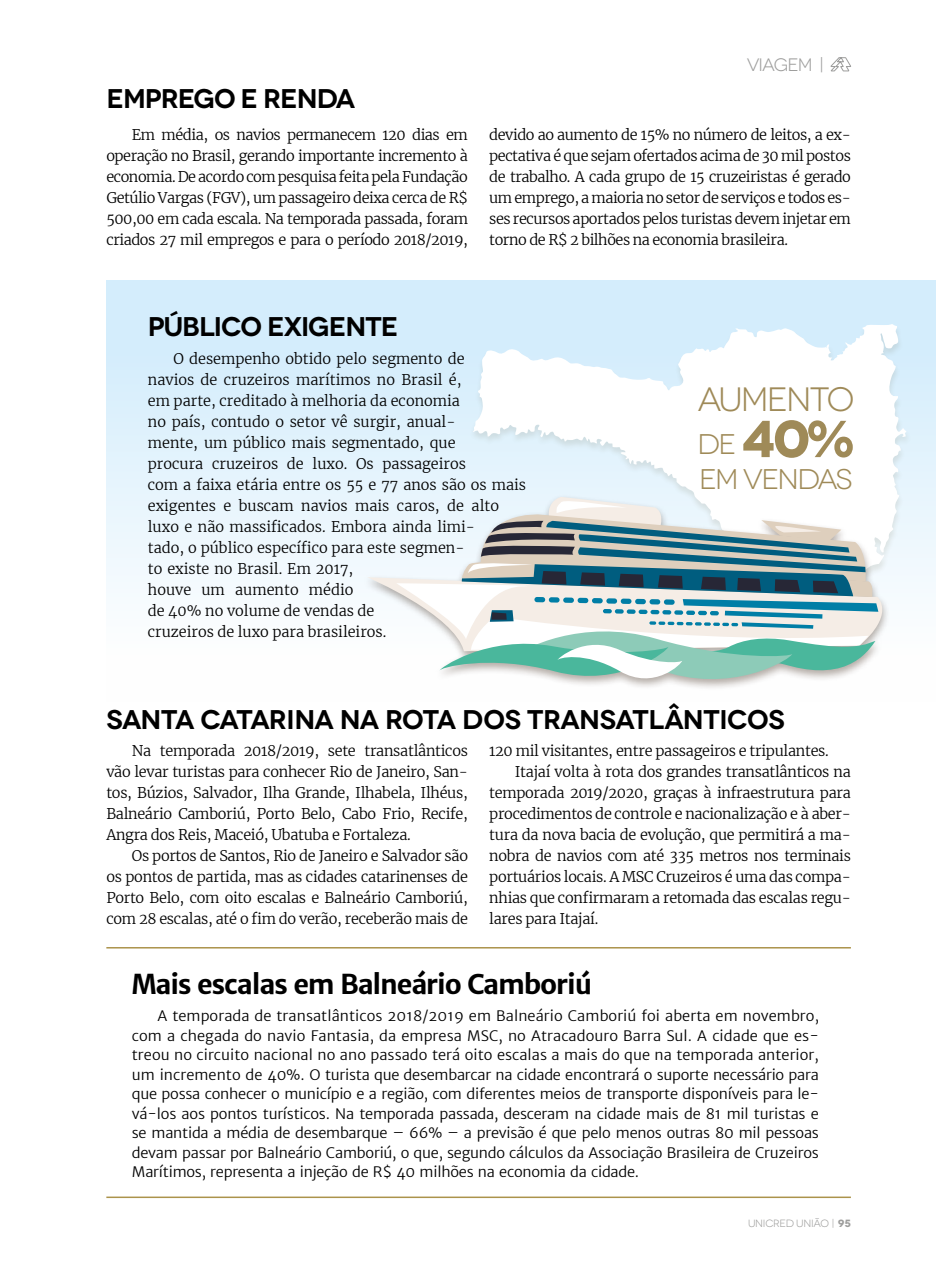
<style>
.page{position:relative;width:936px;height:1276px;background:#fff}
.page>*{position:absolute;margin:0;border:0;box-sizing:border-box;transform-origin:0 0}
.t1{font:700 51.9px "Novecentowide";color:#9f8a58}
.t2{font:33.75px "Novecentowide";letter-spacing:-.055em;color:#9f8a58}
.t3{font:28.35px "Novecentowide";letter-spacing:-.06em;color:#9f8a58}
.t4{font:600 27px "Novecentowide";letter-spacing:-.035em;color:#000}
.t5{font:700 27px "Merriweather Sans";letter-spacing:-.045em;color:#000}
.t6{font:18px "Novecentowide";letter-spacing:-.05em;color:#9d9d9c}
.t7{font:300 14.55px/21px "Merriweather";letter-spacing:-.02em;color:#000;text-align:justify}
.t8{font:300 14.55px/19.5px "Merriweather Sans";letter-spacing:-.015em;color:#000;text-align:justify}
.t9{font:300 14.55px/21px "Merriweather";color:#000}
.t10{font:10.5px "Novecentowide";letter-spacing:-.025em;color:#9d9d9c}
.s1{font-weight:700}
</style>
<div class="page">
<svg style="left:830px;top:57px;width:21px;height:15px"></svg>
<div style="left:106px;top:280px;width:829px;height:421px;background:linear-gradient(to bottom,#ceeafc,#fffffe)"></div>
<svg style="left:472px;top:324px;width:434px;height:308px"></svg>
<div style="left:362px;top:493px;width:528px;height:197px;background:#281200;opacity:.35"></div>
<svg style="left:367px;top:497px;width:527px;height:200px"></svg>
<hr style="left:106px;top:947px;width:744px;height:1px;background:#ab934b">
<hr style="left:106px;top:1196px;width:744px;height:2px;background:#ab934b">
<h3 class="t4" style="left:106px;top:82px;width:250px">EMPREGO E RENDA</h3>
<p class="t6" style="left:746px;top:55px;width:79px">VIAGEM |</p>
<p class="t7" style="left:106px;top:124px;width:363px;text-indent:26px">Em média, os navios permanecem 120 dias em operação no Brasil, gerando importante incremento à economia. De acordo com pesquisa feita pela Fundação Getúlio Vargas (FGV), um passageiro deixa cerca de R$ 500,00 em cada escala. Na temporada passada, foram criados 27 mil empregos e para o período 2018/2019,</p>
<p class="t7" style="left:489px;top:124px;width:363px">devido ao aumento de 15% no número de leitos, a ex&shy;pectativa é que sejam ofertados acima de 30 mil postos de trabalho. A cada grupo de 15 cruzeiristas é gerado um emprego, a maioria no setor de serviços e todos es&shy;ses recursos aportados pelos turistas devem injetar em torno de R$ 2 bilhões na economia brasileira.</p>
<h3 class="t4" style="left:148px;top:309px;width:252px">PÚBLICO EXIGENTE</h3>
<p class="t9" style="left:148px;top:348px;width:380px;text-indent:26px">O desempenho obtido pelo segmento de<br>navios de cruzeiros marítimos no Brasil é,<br>em parte, creditado à melhoria da economia<br>no país, contudo o setor vê surgir, anual-<br>mente, um público mais segmentado, que<br>procura cruzeiros de luxo. Os passageiros<br>com a faixa etária entre os 55 e 77 anos são os mais exigentes e buscam navios mais caros, de alto luxo e não massificados. Embora ainda limi-<br>tado, o público específico para este segmen-<br>to existe no Brasil. Em 2017,<br>houve um aumento médio<br>de 40% no volume de vendas de<br>cruzeiros de luxo para brasileiros.</p>
<h2 class="t2" style="left:697px;top:380px;width:158px">AUMENTO</h2>
<h3 class="t3" style="left:697px;top:428px;width:40px">DE</h3>
<h1 class="t1" style="left:741px;top:406px;width:113px">40%</h1>
<h3 class="t3" style="left:699px;top:462px;width:155px">EM VENDAS</h3>
<h3 class="t4" style="left:106px;top:703px;width:679px">SANTA CATARINA NA ROTA DOS TRANSATLÂNTICOS</h3>
<p class="t7" style="left:106px;top:740px;width:363px;text-indent:26px">Na temporada 2018/2019, sete transatlânticos vão levar turistas para conhecer Rio de Janeiro, San&shy;tos, Búzios, Salvador, Ilha Grande, Ilhabela, Ilhéus, Balneário Camboriú, Porto Belo, Cabo Frio, Recife, Angra dos Reis, Maceió, Ubatuba e Fortaleza.</p>
<p class="t7" style="left:106px;top:845px;width:363px;text-indent:26px">Os portos de Santos, Rio de Janeiro e Salvador são os pontos de partida, mas as cidades catarinenses de Porto Belo, com oito escalas e Balneário Camboriú, com 28 escalas, até o fim do verão, receberão mais de</p>
<p class="t7" style="left:489px;top:740px;width:341px">120 mil visitantes, entre passageiros e tripulantes.</p>
<p class="t7" style="left:514px;top:761px;width:337px">Itajaí volta à rota dos grandes transatlânticos na</p>
<p class="t7" style="left:489px;top:782px;width:363px">temporada 2019/2020, graças à infraestrutura para</p>
<p class="t7" style="left:489px;top:803px;width:363px">procedimentos de controle e nacionalização e à aber-</p>
<p class="t7" style="left:489px;top:824px;width:363px">tura da nova bacia de evolução, que permitirá a ma-</p>
<p class="t7" style="left:489px;top:845px;width:363px">nobra de navios com até 335 metros nos terminais</p>
<p class="t7" style="left:489px;top:866px;width:363px">portuários locais. A MSC Cruzeiros é uma das compa-</p>
<p class="t7" style="left:489px;top:887px;width:363px">nhias que confirmaram a retomada das escalas regu-</p>
<p class="t7" style="left:489px;top:908px;width:110px">lares para Itajaí.</p>
<h3 class="t5" style="left:132px;top:968px;width:462px">Mais escalas em Balneário Camboriú</h3>
<p class="t8" style="left:132px;top:1006px;width:688px;text-indent:26px">A temporada de transatlânticos 2018/2019 em Balneário Camboriú foi aberta em novembro, com a chegada do navio Fantasia, da empresa MSC, no Atracadouro Barra Sul. A cidade que es&shy;treou no circuito nacional no ano passado terá oito escalas a mais do que na temporada anterior, um incremento de 40%. O turista que desembarcar na cidade encontrará o suporte necessário para que possa conhecer o município e a região, com diferentes meios de transporte disponíveis para le&shy;vá-los aos pontos turísticos. Na temporada passada, desceram na cidade mais de 81 mil turistas e se mantida a média de desembarque – 66% – a previsão é que pelo menos outras 80 mil pessoas devam passar por Balneário Camboriú, o que, segundo cálculos da Associação Brasileira de Cruzeiros Marítimos, representa a injeção de R$ 40 milhões na economia da cidade.</p>
<p class="t10" style="left:748px;top:1217px;width:104px">UNICRED UNIÃO | <span class="s1">95</span></p>
</div>
